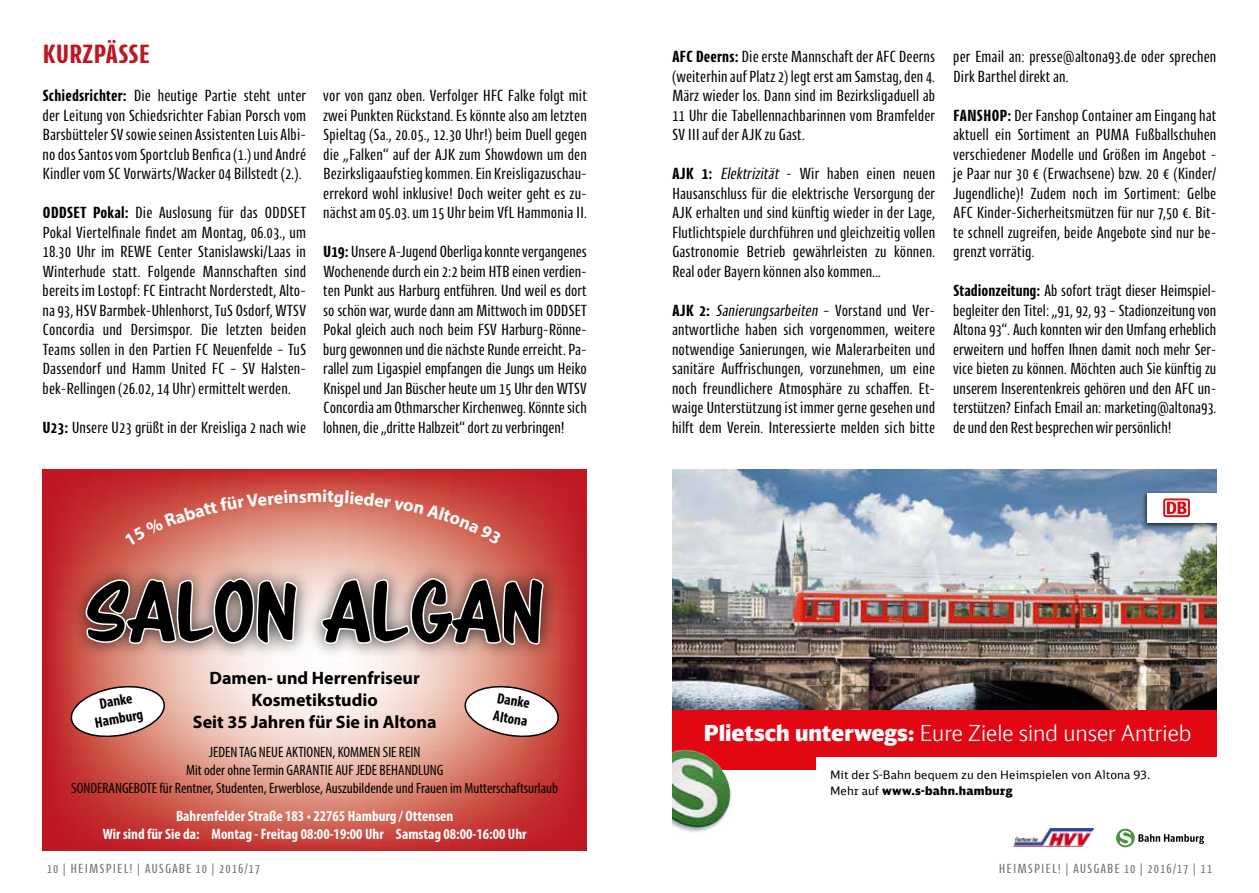
<style>
.page{position:relative;width:1259px;height:893px;background:#fff}
.page>*{position:absolute;margin:0;border:0;box-sizing:border-box;transform-origin:0 0}
.t1{font:73.05px "Scriptorama Markdown JF";color:#000}
.t2{font:700 27px "Cantiga Cnd";color:#be1622}
.t3{font:300 22.05px "DB Head";color:#fff}
.t4{font:700 18px/21.6px "Myriad Pro";color:#000;text-align:center}
.t5{font:700 18px "Myriad Pro";color:#fff}
.t6{font:16.5px/19.5px "Cantiga Cnd";color:#000;text-align:justify}
.t7{font:condensed 15px/18px "Myriad Pro";color:#000;text-align:center}
.t8{font:700 condensed 15px/18px "Myriad Pro";color:#fff;text-align:center}
.t9{font:700 condensed 15px/18px "Myriad Pro";color:#000;text-align:center}
.t10{font:13.5px "Cantiga Cnd";letter-spacing:.075em;color:#706f6f}
.t11{font:11.7px/15.5px "DB Sans";letter-spacing:.005em;color:#000}
.s1{font-weight:700}
.s2{font-style:italic}
.s3{font-weight:900}
</style>
<div class="page">
<img style="left:672px;top:470px;width:544px;height:240px">
<div style="left:672px;top:710px;width:544px;height:60px;background:#e30613"></div>
<div style="left:816px;top:757px;width:400px;height:93px;background:#fff"></div>
<svg style="left:1138px;top:834px;width:66px;height:10px"></svg>
<svg style="left:1116px;top:829px;width:18px;height:18px"></svg>
<svg style="left:1119px;top:831px;width:12px;height:14px"></svg>
<img style="left:1013px;top:829px;width:80px;height:18px">
<img style="left:672px;top:749px;width:59px;height:83px">
<div style="left:1139px;top:489px;width:77px;height:43px;background:#000;opacity:.5"></div>
<img style="left:1140px;top:489px;width:76px;height:41px">
<div style="left:1146px;top:493px;width:70px;height:29px;background:#fff"></div>
<svg style="left:1163px;top:498px;width:27px;height:19px"></svg>
<svg style="left:1165px;top:500px;width:23px;height:15px"></svg>
<svg style="left:1167px;top:502px;width:19px;height:12px"></svg>
<svg style="left:43px;top:470px;width:544px;height:380px;background:#ce5652"></svg>
<img style="left:61px;top:554px;width:507px;height:130px">
<svg style="left:84px;top:577px;width:215px;height:69px"></svg>
<svg style="left:68px;top:682px;width:98px;height:59px"></svg>
<svg style="left:319px;top:572px;width:241px;height:238px"></svg>
<svg style="left:125px;top:490px;width:181px;height:56px;background:#d36b5d"></svg>
<svg style="left:323px;top:490px;width:179px;height:54px;background:#d46d5f"></svg>
<h2 class="t2" style="left:43px;top:37px;width:109px">KURZPÄSSE</h2>
<p class="t6" style="left:43px;top:85px;width:265px"><span class="s1">Schiedsrichter:</span> Die heutige Partie steht unter der Leitung von Schiedsrichter Fabian Porsch vom Barsbütteler SV sowie seinen Assistenten Luis Albi&shy;no dos Santos vom Sportclub Benfica (1.) und André Kindler vom SC Vorwärts/Wacker 04 Billstedt (2.).</p>
<p class="t6" style="left:43px;top:202px;width:265px"><span class="s1">ODDSET Pokal:</span> Die Auslosung für das ODDSET Pokal Viertelfinale findet am Montag, 06.03., um 18.30 Uhr im REWE Center Stanislawski/Laas in Winterhude statt. Folgende Mannschaften sind bereits im Lostopf: FC Eintracht Norderstedt, Alto&shy;na 93, HSV Barmbek-Uhlenhorst, TuS Osdorf, WTSV Concordia und Dersimspor. Die letzten beiden Teams sollen in den Partien FC Neuenfelde – TuS Dassendorf und Hamm United FC – SV Halsten&shy;bek-Rellingen (26.02, 14 Uhr) ermittelt werden.</p>
<p class="t6" style="left:43px;top:417px;width:265px"><span class="s1">U23:</span> Unsere U23 grüßt in der Kreisliga 2 nach wie</p>
<p class="t6" style="left:323px;top:85px;width:265px">vor von ganz oben. Verfolger HFC Falke folgt mit zwei Punkten Rückstand. Es könnte also am letzten Spieltag (Sa., 20.05., 12.30 Uhr!) beim Duell gegen die „Falken“ auf der AJK zum Showdown um den Bezirksligaaufstieg kommen. Ein Kreisligazuschau&shy;errekord wohl inklusive! Doch weiter geht es zu&shy;nächst am 05.03. um 15 Uhr beim VfL Hammonia II.</p>
<p class="t6" style="left:323px;top:241px;width:265px"><span class="s1">U19:</span> Unsere A-Jugend Oberliga konnte vergangenes Wochenende durch ein 2:2 beim HTB einen verdien&shy;ten Punkt aus Harburg entführen. Und weil es dort so schön war, wurde dann am Mittwoch im ODDSET Pokal gleich auch noch beim FSV Harburg-Rönne&shy;burg gewonnen und die nächste Runde erreicht. Pa&shy;rallel zum Ligaspiel empfangen die Jungs um Heiko Knispel und Jan Büscher heute um 15 Uhr den WTSV Concordia am Othmarscher Kirchenweg. Könnte sich lohnen, die „dritte Halbzeit“ dort zu verbringen!</p>
<p class="t5" style="left:307px;top:485px;width:17px">m</p>
<h1 class="t1" style="left:85px;top:564px;width:460px">SALON ALGAN</h1>
<p class="t4" style="left:193px;top:667px;width:245px">Damen- und Herrenfriseur<br>Kosmetikstudio<br>Seit 35 Jahren für Sie in Altona</p>
<p class="t7" style="left:71px;top:743px;width:488px">JEDEN TAG NEUE AKTIONEN, KOMMEN SIE REIN<br>Mit oder ohne Termin GARANTIE AUF JEDE BEHANDLUNG<br>SONDERANGEBOTE für Rentner, Studenten, Erwerblose, Auszubildende und Frauen im Mutterschaftsurlaub</p>
<p class="t8" style="left:103px;top:807px;width:425px">Bahrenfelder Straße 183 • 22765 Hamburg / Ottensen<br>Wir sind für Sie da: Montag - Freitag 08:00-19:00 Uhr Samstag 08:00-16:00 Uhr</p>
<p class="t9" style="left:90px;top:696px;width:50px;rotate:-10deg">Danke<br>Hamburg</p>
<p class="t9" style="left:498px;top:689px;width:36px;text-align:left;rotate:10deg">Danke<br>Altona</p>
<p class="t6" style="left:672px;top:46px;width:265px"><span class="s1">AFC Deerns:</span> Die erste Mannschaft der AFC Deerns (weiterhin auf Platz 2) legt erst am Samstag, den 4.<br>März wieder los. Dann sind im Bezirksligaduell ab 11 Uhr die Tabellennachbarinnen vom Bramfelder SV III auf der AJK zu Gast.</p>
<p class="t6" style="left:672px;top:163px;width:265px"><span class="s1">AJK 1:</span> <span class="s2">Elektrizität</span> - Wir haben einen neuen Hausanschluss für die elektrische Versorgung der AJK erhalten und sind künftig wieder in der Lage, Flutlichtspiele durchführen und gleichzeitig vollen Gastronomie Betrieb gewährleisten zu können.<br>Real oder Bayern können also kommen…</p>
<p class="t6" style="left:672px;top:300px;width:265px"><span class="s1">AJ K 2 :</span> <span class="s2">Sanierungsarbeiten</span> – Vo rs ta n d u n d Ve r&shy;antwortliche haben sich vorgenommen, weitere notwendige Sanierungen, wie Malerarbeiten und sanitäre Auffrischungen, vorzunehmen, um eine noch freundlichere Atmosphäre zu schaffen. Et&shy;waige Unterstützung ist immer gerne gesehen und hilft dem Verein. Interessierte melden sich bitte</p>
<p class="t6" style="left:953px;top:46px;width:265px">per Email an: presse@altona93.de oder sprechen<br>Dirk Barthel direkt an.</p>
<p class="t6" style="left:953px;top:105px;width:265px"><span class="s1">FANSHOP:</span> Der Fanshop Container am Eingang hat aktuell ein Sortiment an PUMA Fußballschuhen verschiedener Modelle und Größen im Angebot - je Paar nur 30 € (Erwachsene) bzw. 20 € (Kinder/ Jugendliche)! Zudem noch im Sortiment: Gelbe AFC Kinder-Sicherheitsmützen für nur 7,50 €. Bit&shy;te schnell zugreifen, beide Angebote sind nur be&shy;grenzt vorrätig.</p>
<p class="t6" style="left:953px;top:280px;width:265px"><span class="s1">Stadionzeitung:</span> Ab sofort trägt dieser Heimspiel&shy;begleiter den Titel: „91, 92, 93 – Stadionzeitung von Altona 93“. Auch konnten wir den Umfang erheblich erweitern und hoffen Ihnen damit noch mehr Ser&shy;vice bieten zu können. Möchten auch Sie künftig zu unserem Inserentenkreis gehören und den AFC un&shy;terstützen? Einfach Email an: marketing@altona93. de und den Rest besprechen wir persönlich!</p>
<h3 class="t3" style="left:704px;top:719px;width:489px"><span class="s3">Plietsch unterwegs:</span> Eure Ziele sind unser Antrieb</h3>
<p class="t11" style="left:830px;top:767px;width:322px">Mit der S-Bahn bequem zu den Heimspielen von Altona 93.<br>Mehr auf <span class="s3">www.s-bahn.hamburg</span></p>
<p class="t10" style="left:47px;top:860px;width:215px">10 | HEIMSPIEL! | AUSGABE 10 | 2016/17</p>
<p class="t10" style="left:999px;top:860px;width:215px">HEIMSPIEL! | AUSGABE 10 | 2016/17 | 11</p>
</div>
